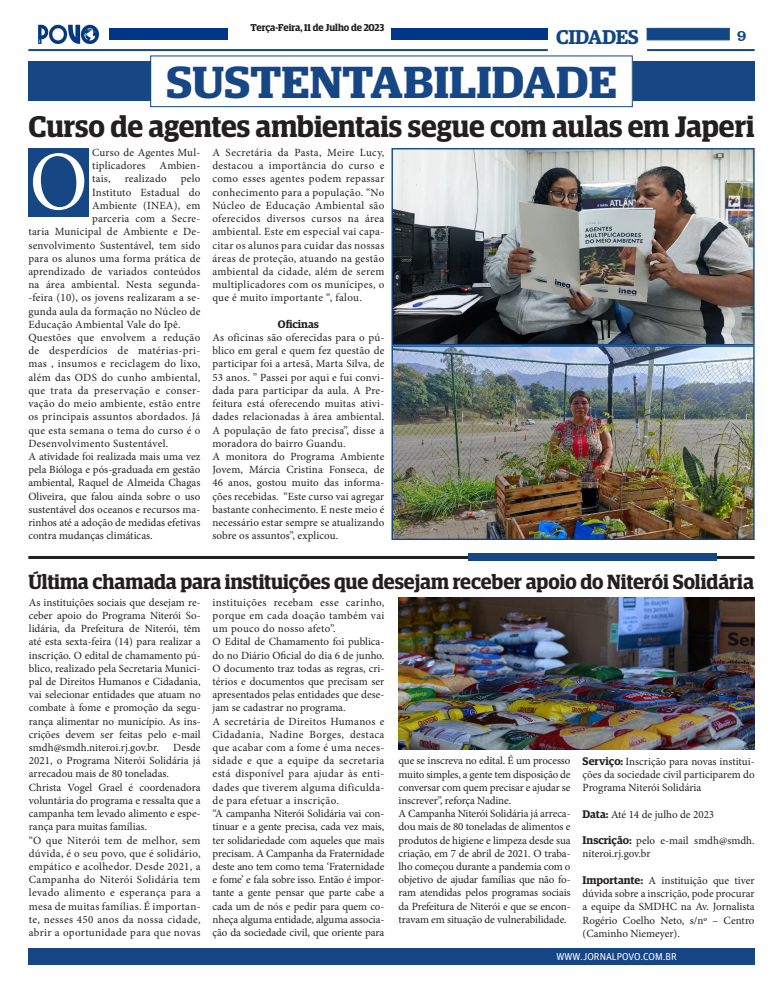
<style>
.page{position:relative;width:783px;height:993px;background:#fff}
.page>*{position:absolute;margin:0;border:0;box-sizing:border-box;transform-origin:0 0}
.t1{font:83.8px "Minion Pro";color:#fff;scale:.93 1}
.t2{font:600 45px "Guardian Egyptian Display";color:#174685;scale:1.1 1}
.t3{font:600 29.8px "Guardian Egyptian Display";letter-spacing:-.005em;color:#231f20}
.t4{font:600 20.5px "Guardian Egyptian Display";color:#231f20}
.t5{font:600 20px "Guardian Egyptian";letter-spacing:-.02em;color:#114683}
.t6{font:16px "Clarendon BT";color:#174685}
.t7{font:11px/13.2px "Minion Pro";letter-spacing:.01em;color:#231f20;text-align:justify}
.t8{font:600 11px "Guardian Egyptian";color:#231f20}
.t9{font:600 10px "Guardian Egyptian Display";color:#231f20}
.t10{font:10px "Guardian Agate Sans G1 D Regular";color:#fff}
.s1{font-family:"Guardian Egyptian";font-weight:600}
</style>
<div class="page">
<div style="left:28px;top:947px;width:726px;height:17px;background:#174685"></div>
<img style="left:38px;top:24px;width:62px;height:20px">
<div style="left:646px;top:28px;width:83px;height:12px;background:#114683;border:1px solid #114683"></div>
<hr style="left:647px;top:49px;width:107px;height:2px;background:#114683">
<div style="left:391px;top:28px;width:156px;height:12px;background:#003589"></div>
<hr style="left:28px;top:49px;width:519px;height:2px;background:#174685">
<div style="left:109px;top:28px;width:118px;height:12px;background:#003589"></div>
<div style="left:28px;top:61px;width:726px;height:40px;background:#174685"></div>
<div style="left:151px;top:56px;width:481px;height:51px;background:#fff"></div>
<div style="left:150px;top:55px;width:482px;height:52px;border:1px solid #114682"></div>
<img style="left:393px;top:150px;width:359px;height:193px">
<div style="left:391px;top:148px;width:363px;height:197px;border:1px solid #114683"></div>
<div style="left:28px;top:148px;width:61px;height:68px;background:#174685"></div>
<hr style="left:28px;top:555px;width:726px;height:3px;background:#231f20">
<div style="left:468px;top:553px;width:248px;height:8px;background:#174685"></div>
<img style="left:393px;top:347px;width:359px;height:191px">
<div style="left:391px;top:345px;width:363px;height:195px;border:1px solid #114683"></div>
<img style="left:398px;top:597px;width:356px;height:151px">
<p class="t9" style="left:250px;top:22px;width:135px">Terça-Feira, 11 de Julho de 2023</p>
<h3 class="t5" style="left:556px;top:22px;width:84px">CIDADES</h3>
<p class="t2" style="left:166px;top:57px;width:411px">SUSTENTABILIDADE</p>
<h3 class="t6" style="left:736px;top:25px;width:11px">9</h3>
<p class="t3" style="left:28px;top:110px;width:727px">Curso de agentes ambientais segue com aulas em Japeri</p>
<p class="t7" style="left:92px;top:146px;width:110px">Curso de Agentes Mul&shy;tiplicadores</p>
<p class="t1" style="left:29px;top:126px;width:64px">O</p>
<p class="t7" style="left:159px;top:159px;width:42px">Ambien-</p>
<p class="t7" style="left:92px;top:172px;width:20px">tais,</p>
<p class="t7" style="left:125px;top:172px;width:43px">realizado</p>
<p class="t7" style="left:181px;top:172px;width:21px">pelo</p>
<p class="t7" style="left:92px;top:185px;width:110px">Instituto Estadual do</p>
<p class="t7" style="left:92px;top:199px;width:110px">Ambiente (INEA), em</p>
<p class="t7" style="left:92px;top:212px;width:110px">parceria com a Secre-</p>
<p class="t7" style="left:28px;top:225px;width:173px">taria Municipal de Ambiente e De-</p>
<p class="t7" style="left:28px;top:238px;width:173px">senvolvimento Sustentável, tem sido</p>
<p class="t7" style="left:28px;top:251px;width:173px">para os alunos uma forma prática de</p>
<p class="t7" style="left:28px;top:265px;width:173px">aprendizado de variados conteúdos</p>
<p class="t7" style="left:28px;top:278px;width:173px">na área ambiental. Nesta segunda-</p>
<p class="t7" style="left:28px;top:291px;width:173px">-feira (10), os jovens realizaram a se-</p>
<p class="t7" style="left:28px;top:304px;width:173px">gunda aula da formação no Núcleo de</p>
<p class="t7" style="left:28px;top:317px;width:154px">Educação Ambiental Vale do Ipê.</p>
<p class="t7" style="left:28px;top:331px;width:173px">Questões que envolvem a redução de desperdícios de matérias-pri&shy;mas , insumos e reciclagem do lixo, além das ODS do cunho ambiental, que trata da preservação e conser&shy;vação do meio ambiente, estão entre os principais assuntos abordados. Já que esta semana o tema do curso é o Desenvolvimento Sustentável.</p>
<p class="t7" style="left:28px;top:449px;width:173px">A atividade foi realizada mais uma vez pela Bióloga e pós-graduada em gestão ambiental, Raquel de Almeida Chagas Oliveira, que falou ainda sobre o uso sustentável dos oceanos e recursos ma&shy;rinhos até a adoção de medidas efetivas contra mudanças climáticas.</p>
<p class="t7" style="left:212px;top:146px;width:173px">A Secretária da Pasta, Meire Lucy, destacou a importância do curso e como esses agentes podem repassar conhecimento para a população. “No Núcleo de Educação Ambiental são oferecidos diversos cursos na área ambiental. Este em especial vai capa&shy;citar os alunos para cuidar das nossas áreas de proteção, atuando na gestão ambiental da cidade, além de serem multiplicadores com os munícipes, o que é muito importante “, falou.</p>
<p class="t8" style="left:278px;top:316px;width:42px">Oficinas</p>
<p class="t7" style="left:212px;top:331px;width:173px">As oficinas são oferecidas para o pú&shy;blico em geral e quem fez questão de participar foi a artesã, Marta Silva, de 53 anos. ” Passei por aqui e fui convi&shy;dada para participar da aula. A Pre&shy;feitura está oferecendo muitas ativi&shy;dades relacionadas à área ambiental.<br>A população de fato precisa”, disse a moradora do bairro Guandu.</p>
<p class="t7" style="left:212px;top:449px;width:173px">A monitora do Programa Ambiente Jovem, Márcia Cristina Fonseca, de 46 anos, gostou muito das informa&shy;ções recebidas. “Este curso vai agregar bastante conhecimento. E neste meio é necessário estar sempre se atualizando sobre os assuntos”, explicou.</p>
<p class="t4" style="left:28px;top:570px;width:726px">Última chamada para instituições que desejam receber apoio do Niterói Solidária</p>
<p class="t7" style="left:29px;top:595px;width:173px">As instituições sociais que desejam re&shy;ceber apoio do Programa Niterói So&shy;lidária, da Prefeitura de Niterói, têm até esta sexta-feira (14) para realizar a inscrição. O edital de chamamento pú&shy;blico, realizado pela Secretaria Munici&shy;pal de Direitos Humanos e Cidadania, vai selecionar entidades que atuam no combate à fome e promoção da segu&shy;rança alimentar no município. As ins&shy;crições devem ser feitas pelo e-mail smdh@smdh.niteroi.rj.gov.br.</p>
<p class="t7" style="left:29px;top:740px;width:173px;text-indent:144px">Desde 2021, o Programa Niterói Solidária já arrecadou mais de 80 toneladas.</p>
<p class="t7" style="left:29px;top:780px;width:173px">Christa Vogel Grael é coordenadora voluntária do programa e ressalta que a campanha tem levado alimento e espe&shy;rança para muitas famílias.</p>
<p class="t7" style="left:29px;top:833px;width:173px">“O que Niterói tem de melhor, sem dúvida, é o seu povo, que é solidário, empático e acolhedor. Desde 2021, a Campanha do Niterói Solidária tem levado alimento e esperança para a mesa de muitas famílias. É importan&shy;te, nesses 450 anos da nossa cidade, abrir a oportunidade para que novas</p>
<p class="t7" style="left:212px;top:595px;width:173px">instituições recebam esse carinho, porque em cada doação também vai um pouco do nosso afeto”.</p>
<p class="t7" style="left:212px;top:635px;width:173px">O Edital de Chamamento foi publica&shy;do no Diário Oficial do dia 6 de junho.<br>O documento traz todas as regras, cri&shy;térios e documentos que precisam ser apresentados pelas entidades que dese&shy;jam se cadastrar no programa.</p>
<p class="t7" style="left:212px;top:714px;width:173px">A secretária de Direitos Humanos e Cidadania, Nadine Borges, destaca que acabar com a fome é uma neces&shy;sidade e que a equipe da secretaria está disponível para ajudar às enti&shy;dades que tiverem alguma dificulda&shy;de para efetuar a inscrição.</p>
<p class="t7" style="left:212px;top:806px;width:173px">“A campanha Niterói Solidária vai con&shy;tinuar e a gente precisa, cada vez mais, ter solidariedade com aqueles que mais precisam. A Campanha da Fraternidade deste ano tem como tema ‘Fraternidade e fome’ e fala sobre isso. Então é impor&shy;tante a gente pensar que parte cabe a cada um de nós e pedir para quem co&shy;nheça alguma entidade, alguma associa&shy;ção da sociedade civil, que oriente para</p>
<p class="t7" style="left:398px;top:754px;width:173px">que se inscreva no edital. É um processo muito simples, a gente tem disposição de conversar com quem precisar e ajudar se inscrever”, reforça Nadine.</p>
<p class="t7" style="left:398px;top:806px;width:173px">A Campanha Niterói Solidária já arreca&shy;dou mais de 80 toneladas de alimentos e produtos de higiene e limpeza desde sua criação, em 7 de abril de 2021. O traba&shy;lho começou durante a pandemia com o objetivo de ajudar famílias que não fo&shy;ram atendidas pelos programas sociais da Prefeitura de Niterói e que se encon&shy;travam em situação de vulnerabilidade.</p>
<p class="t7" style="left:582px;top:754px;width:173px"><span class="s1">Serviço:</span> Inscrição para novas institui&shy;ções da sociedade civil participarem do Programa Niterói Solidária</p>
<p class="t7" style="left:582px;top:807px;width:133px"><span class="s1">Data:</span> Até 14 de julho de 2023</p>
<p class="t7" style="left:582px;top:833px;width:173px"><span class="s1">Inscrição:</span> pelo e-mail smdh@smdh. niteroi.rj.gov.br</p>
<p class="t7" style="left:582px;top:873px;width:173px"><span class="s1">Importante:</span> A instituição que tiver dúvida sobre a inscrição, pode procurar a equipe da SMDHC na Av. Jornalista Rogério Coelho Neto, s/nº – Centro (Caminho Niemeyer).</p>
<p class="t10" style="left:556px;top:949px;width:122px">WWW.JORNALPOVO.COM.BR</p>
</div>
